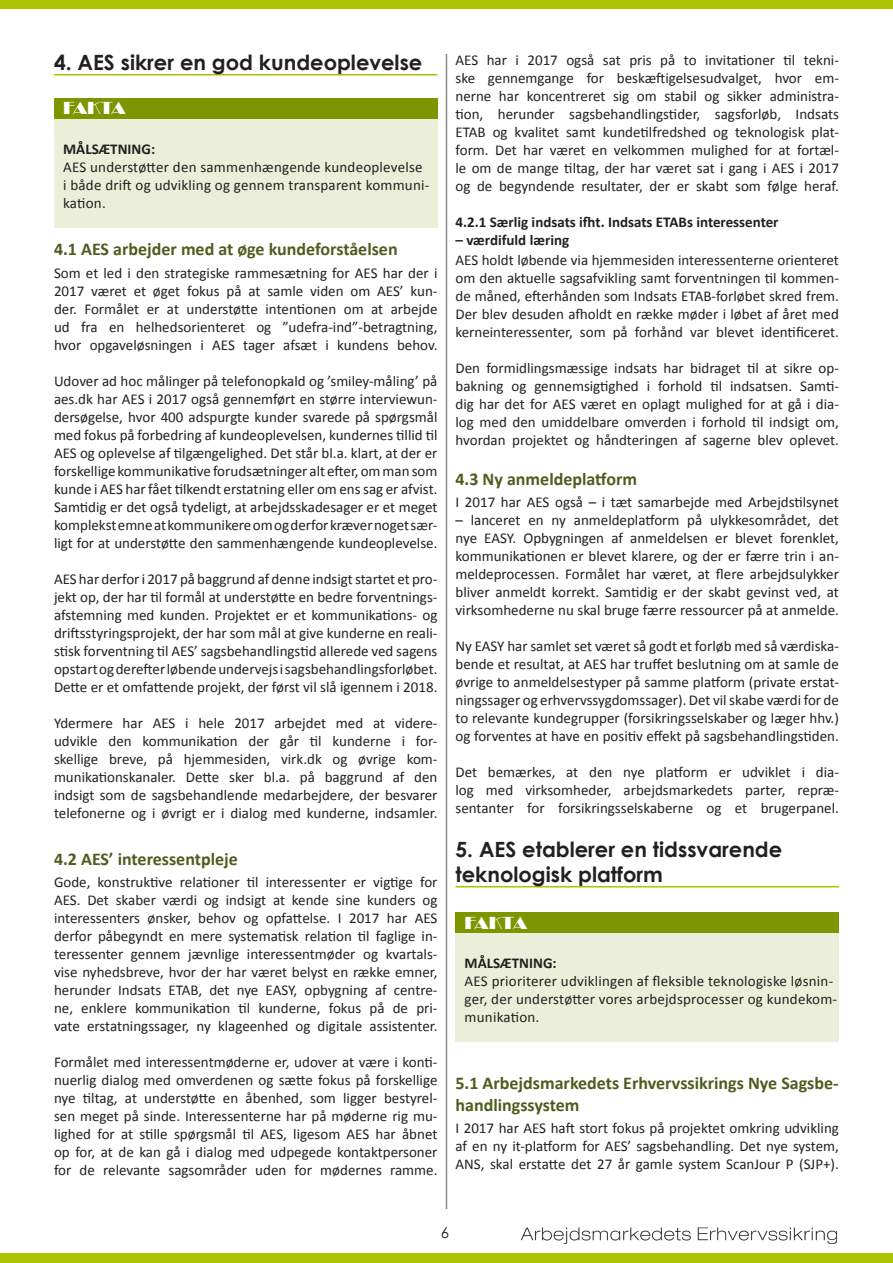
<style>
.page{position:relative;width:893px;height:1263px;background:#fff}
.page>*{position:absolute;margin:0;border:0;box-sizing:border-box;transform-origin:0 0}
.Overskrift{font:700 21px/25.2px "Century Gothic";color:#231f20}
.Underoverskrift{font:700 18px/21.6px "Calibri";color:#4d5d1e}
.Fakta{font:18px "Broadway";letter-spacing:-.035em;color:#fff}
.t1{font:15px/18px "Calibri";color:#231f20;text-align:justify}
.Underoverskrift_2{font:700 15px "Calibri";color:#231f20}
.t2{font:15px "Century Gothic";color:#231f20}
.s1{font-weight:700}
</style>
<div class="page">
<img style="left:521px;top:1227px;width:316px;height:17px">
<hr style="left:446px;top:54px;width:1px;height:1155px;background:#878787">
<div style="left:0;top:0;width:893px;height:9px;background:#adc200"></div>
<div style="left:0;top:1254px;width:893px;height:9px;background:#adc200"></div>
<hr style="left:54px;top:74px;width:383px;height:2px;background:#adc200">
<hr style="left:455px;top:886px;width:384px;height:1px;background:#adc200">
<div style="left:455px;top:912px;width:384px;height:21px;background:#7d9600"></div>
<div style="left:455px;top:932px;width:384px;height:110px;background:#ebefd9"></div>
<div style="left:54px;top:98px;width:383px;height:20px;background:#7d9600"></div>
<div style="left:54px;top:118px;width:383px;height:109px;background:#ebefd9"></div>
<p class="Overskrift" style="left:54px;top:49px;width:370px">4. AES sikrer en god kundeoplevelse</p>
<p class="Fakta" style="left:63px;top:98px;width:64px">FAKTA</p>
<p class="t1" style="left:63px;top:140px;width:368px;text-align:left"><span class="s1">MÅLSÆTNING:<br></span>AES understøtter den sammenhængende kundeoplevelse i både drift og udvikling og gennem transparent kommuni&shy;kation.</p>
<p class="Underoverskrift" style="left:54px;top:239px;width:345px">4.1 AES arbejder med at øge kundeforståelsen</p>
<p class="t1" style="left:54px;top:264px;width:385px">Som et led i den strategiske rammesætning for AES har der i 2017 været et øget fokus på at samle viden om AES’ kun&shy;der. Formålet er at understøtte intentionen om at arbejde ud fra en helhedsorienteret og ”udefra-ind”-betragtning, hvor opgaveløsningen i AES tager afsæt i kundens behov.</p>
<p class="t1" style="left:54px;top:372px;width:385px">Udover ad hoc målinger på telefonopkald og ’smiley-måling’ på aes.dk har AES i 2017 også gennemført en større interviewun&shy;dersøgelse, hvor 400 adspurgte kunder svarede på spørgsmål med fokus på forbedring af kundeoplevelsen, kundernes tillid til</p>
<p class="t1" style="left:54px;top:444px;width:385px">AES og oplevelse af tilgængelighed. Det står bl.a. klart, at der er forskellige kommunikative forudsætninger alt efter, om man som kunde i AES har fået tilkendt erstatning eller om ens sag er afvist.<br>Samtidig er det også tydeligt, at arbejdsskadesager er et meget komplekst emne at kommunikere om og derfor kræver noget sær&shy;ligt for at understøtte den sammenhængende kundeoplevelse.</p>
<p class="t1" style="left:54px;top:570px;width:385px">AES har derfor i 2017 på baggrund af denne indsigt startet et pro&shy;jekt op, der har til formål at understøtte en bedre forventnings&shy;afstemning med kunden. Projektet er et kommunikations- og driftsstyringsprojekt, der har som mål at give kunderne en reali&shy;stisk forventning til AES’ sagsbehandlingstid allerede ved sagens opstart og derefter løbende undervejs i sagsbehandlingsforløbet.<br>Dette er et omfattende projekt, der først vil slå igennem i 2018.</p>
<p class="t1" style="left:54px;top:714px;width:385px">Ydermere har AES i hele 2017 arbejdet med at videre&shy;udvikle den kommunikation der går til kunderne i for&shy;skellige breve, på hjemmesiden, virk.dk og øvrige kom&shy;munikationskanaler. Dette sker bl.a. på baggrund af den indsigt som de sagsbehandlende medarbejdere, der besvarer telefonerne og i øvrigt er i dialog med kunderne, indsamler.</p>
<p class="Underoverskrift" style="left:54px;top:848px;width:185px">4.2 AES’ interessentpleje</p>
<p class="t1" style="left:54px;top:873px;width:385px">Gode, konstruktive relationer til interessenter er vigtige for AES. Det skaber værdi og indsigt at kende sine kunders og interessenters ønsker, behov og opfattelse. I 2017 har AES derfor påbegyndt en mere systematisk relation til faglige in&shy;teressenter gennem jævnlige interessentmøder og kvartals&shy;vise nyhedsbreve, hvor der har været belyst en række emner, herunder Indsats ETAB, det nye EASY, opbygning af centre&shy;ne, enklere kommunikation til kunderne, fokus på de pri&shy;vate erstatningssager, ny klageenhed og digitale assistenter.</p>
<p class="t1" style="left:54px;top:1053px;width:385px">Formålet med interessentmøderne er, udover at være i konti&shy;nuerlig dialog med omverdenen og sætte fokus på forskellige nye tiltag, at understøtte en åbenhed, som ligger bestyrel&shy;sen meget på sinde. Interessenterne har på møderne rig mu&shy;lighed for at stille spørgsmål til AES, ligesom AES har åbnet op for, at de kan gå i dialog med udpegede kontaktpersoner for de relevante sagsområder uden for mødernes ramme.</p>
<p class="t1" style="left:455px;top:51px;width:385px">AES har i 2017 også sat pris på to invitationer til tekni&shy;ske gennemgange for beskæftigelsesudvalget, hvor em&shy;nerne har koncentreret sig om stabil og sikker administra&shy;tion, herunder sagsbehandlingstider, sagsforløb, Indsats ETAB og kvalitet samt kundetilfredshed og teknologisk plat&shy;form. Det har været en velkommen mulighed for at fortæl&shy;le om de mange tiltag, der har været sat i gang i AES i 2017 og de begyndende resultater, der er skabt som følge heraf.</p>
<p class="Underoverskrift_2" style="left:455px;top:213px;width:325px">4.2.1 Særlig indsats ifht. Indsats ETABs interessenter</p>
<p class="Underoverskrift_2" style="left:455px;top:231px;width:115px">– værdifuld læring</p>
<p class="t1" style="left:455px;top:251px;width:385px">AES holdt løbende via hjemmesiden interessenterne orienteret om den aktuelle sagsafvikling samt forventningen til kommen&shy;de måned, efterhånden som Indsats ETAB-forløbet skred frem.<br>Der blev desuden afholdt en række møder i løbet af året med kerneinteressenter, som på forhånd var blevet identificeret.</p>
<p class="t1" style="left:455px;top:359px;width:385px">Den formidlingsmæssige indsats har bidraget til at sikre op&shy;bakning og gennemsigtighed i forhold til indsatsen. Samti&shy;dig har det for AES været en oplagt mulighed for at gå i dia&shy;log med den umiddelbare omverden i forhold til indsigt om, hvordan projektet og håndteringen af sagerne blev oplevet.</p>
<p class="Underoverskrift" style="left:455px;top:468px;width:183px">4.3 Ny anmeldeplatform</p>
<p class="t1" style="left:455px;top:493px;width:385px">I 2017 har AES også – i tæt samarbejde med Arbejdstilsynet</p>
<p class="t1" style="left:455px;top:511px;width:385px">– lanceret en ny anmeldeplatform på ulykkesområdet, det nye EASY. Opbygningen af anmeldelsen er blevet forenklet, kommunikationen er blevet klarere, og der er færre trin i an&shy;meldeprocessen. Formålet har været, at flere arbejdsulykker bliver anmeldt korrekt. Samtidig er der skabt gevinst ved, at virksomhederne nu skal bruge færre ressourcer på at anmelde.</p>
<p class="t1" style="left:455px;top:637px;width:385px">Ny EASY har samlet set været så godt et forløb med så værdiska&shy;bende et resultat, at AES har truffet beslutning om at samle de øvrige to anmeldelsestyper på samme platform (private erstat&shy;ningssager og erhvervssygdomssager). Det vil skabe værdi for de to relevante kundegrupper (forsikringsselskaber og læger hhv.) og forventes at have en positiv effekt på sagsbehandlingstiden.</p>
<p class="t1" style="left:455px;top:763px;width:385px">Det bemærkes, at den nye platform er udviklet i dia&shy;log med virksomheder, arbejdsmarkedets parter, repræ&shy;sentanter for forsikringsselskaberne og et brugerpanel.</p>
<p class="Overskrift" style="left:455px;top:835px;width:328px">5. AES etablerer en tidssvarende teknologisk platform</p>
<p class="Fakta" style="left:465px;top:912px;width:64px">FAKTA</p>
<p class="t1" style="left:465px;top:954px;width:374px;text-align:left"><span class="s1">MÅLSÆTNING:<br></span>AES prioriterer udviklingen af fleksible teknologiske løsnin&shy;ger, der understøtter vores arbejdsprocesser og kundekom&shy;munikation.</p>
<p class="Underoverskrift" style="left:455px;top:1072px;width:385px">5.1 Arbejdsmarkedets Erhvervssikrings Nye Sagsbe&shy;handlingssystem</p>
<p class="t1" style="left:455px;top:1119px;width:385px">I 2017 har AES haft stort fokus på projektet omkring udvikling af en ny it-platform for AES’ sagsbehandling. Det nye system, ANS, skal erstatte det 27 år gamle system ScanJour P (SJP+).</p>
<p class="t2" style="left:441px;top:1222px;width:10px">6</p>
</div>
